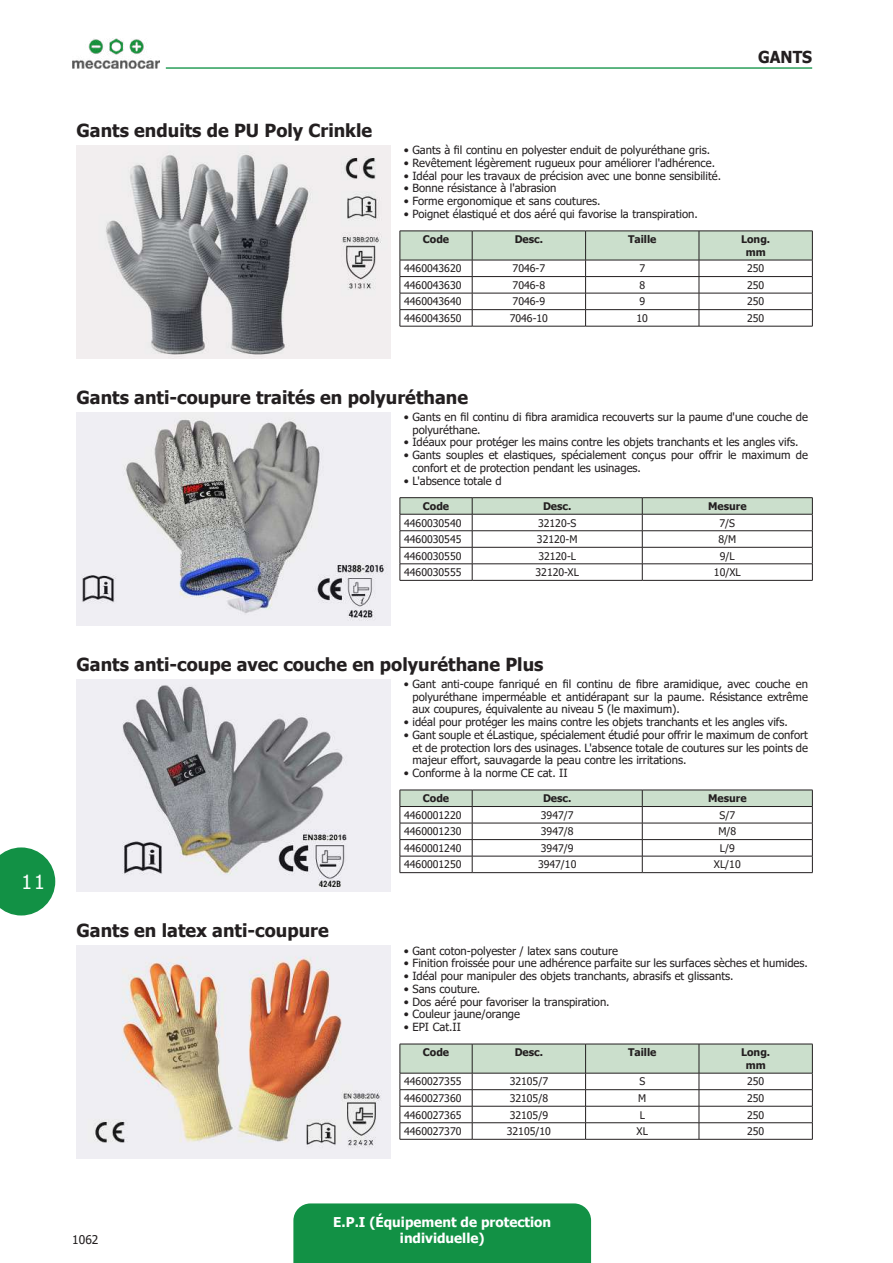
<style>
.page{position:relative;width:893px;height:1263px;background:#fff}
.page>*{position:absolute;margin:0;border:0;box-sizing:border-box;transform-origin:0 0}
.t1{font:19.5px "Tahoma";color:#fff}
.t2{font:700 18px "Tahoma";color:#231f20}
.t3{font:700 16.5px "Tahoma";color:#231f20;scale:.95 1}
.t4{font:700 13.5px/16.2px "Tahoma";color:#fff;text-align:center}
.t5{font:12px "Tahoma";color:#231f20}
.t6{font:11.25px/12.8px "Tahoma";color:#231f20}
.t7{font:10.5px "Tahoma";color:#231f20}
.t8{font:700 10.5px/12.6px "Tahoma";color:#231f20;text-align:center}
</style>
<div class="page">
<div style="left:293px;top:1203px;width:298px;height:60px;background:#129145"></div>
<svg style="left:0;top:847px;width:55px;height:68px;background:#37a262"></svg>
<img style="left:72px;top:38px;width:87px;height:31px">
<hr style="left:166px;top:67px;width:646px;height:2px;background:#2a9e59">
<img style="left:77px;top:146px;width:314px;height:212px">
<svg style="left:400px;top:231px;width:413px;height:95px"></svg>
<hr style="left:400px;top:326px;width:72px;height:1px;background:#231f20">
<hr style="left:472px;top:326px;width:114px;height:1px;background:#231f20">
<hr style="left:586px;top:326px;width:113px;height:1px;background:#231f20">
<hr style="left:699px;top:326px;width:114px;height:1px;background:#231f20">
<img style="left:77px;top:412px;width:314px;height:213px">
<hr style="left:400px;top:497px;width:72px;height:1px;background:#231f20">
<hr style="left:472px;top:497px;width:170px;height:1px;background:#231f20">
<hr style="left:642px;top:497px;width:171px;height:1px;background:#231f20">
<svg style="left:400px;top:498px;width:413px;height:82px"></svg>
<hr style="left:400px;top:580px;width:72px;height:1px;background:#231f20">
<hr style="left:472px;top:580px;width:170px;height:1px;background:#231f20">
<hr style="left:642px;top:580px;width:171px;height:1px;background:#231f20">
<img style="left:77px;top:679px;width:314px;height:213px">
<svg style="left:400px;top:790px;width:413px;height:82px"></svg>
<hr style="left:400px;top:872px;width:72px;height:1px;background:#231f20">
<hr style="left:472px;top:872px;width:170px;height:1px;background:#231f20">
<hr style="left:642px;top:872px;width:171px;height:1px;background:#231f20">
<img style="left:77px;top:946px;width:314px;height:212px">
<svg style="left:400px;top:1044px;width:413px;height:95px"></svg>
<hr style="left:400px;top:1139px;width:72px;height:1px;background:#231f20">
<hr style="left:472px;top:1139px;width:114px;height:1px;background:#231f20">
<hr style="left:586px;top:1139px;width:113px;height:1px;background:#231f20">
<hr style="left:699px;top:1139px;width:114px;height:1px;background:#231f20">
<h2 class="t2" style="left:77px;top:118px;width:297px">Gants enduits de PU Poly Crinkle</h2>
<h3 class="t3" style="left:758px;top:45px;width:56px">Gants</h3>
<p class="t6" style="left:404px;top:144px;width:308px">• Gants à fil continu en polyester enduit de polyuréthane gris.</p>
<p class="t6" style="left:404px;top:157px;width:313px">• Revêtement légèrement rugueux pour améliorer l'adhérence.</p>
<p class="t6" style="left:404px;top:170px;width:319px">• Idéal pour les travaux de précision avec une bonne sensibilité.</p>
<p class="t6" style="left:404px;top:183px;width:154px">• Bonne résistance à l'abrasion</p>
<p class="t6" style="left:404px;top:195px;width:198px">• Forme ergonomique et sans coutures.</p>
<p class="t6" style="left:404px;top:208px;width:295px">• Poignet élastiqué et dos aéré qui favorise la transpiration.</p>
<p class="t8" style="left:423px;top:233px;width:28px">Code</p>
<p class="t8" style="left:515px;top:233px;width:30px">Desc.</p>
<p class="t8" style="left:628px;top:233px;width:30px">Taille</p>
<p class="t8" style="left:741px;top:233px;width:31px">Long. mm</p>
<p class="t7" style="left:404px;top:261px;width:59px">4460043620</p>
<p class="t7" style="left:513px;top:261px;width:34px">7046-7</p>
<p class="t7" style="left:639px;top:261px;width:7px">7</p>
<p class="t7" style="left:747px;top:261px;width:19px">250</p>
<p class="t7" style="left:404px;top:278px;width:59px">4460043630</p>
<p class="t7" style="left:513px;top:278px;width:34px">7046-8</p>
<p class="t7" style="left:639px;top:278px;width:7px">8</p>
<p class="t7" style="left:747px;top:278px;width:19px">250</p>
<p class="t7" style="left:404px;top:294px;width:59px">4460043640</p>
<p class="t7" style="left:513px;top:294px;width:34px">7046-9</p>
<p class="t7" style="left:639px;top:294px;width:7px">9</p>
<p class="t7" style="left:747px;top:294px;width:19px">250</p>
<p class="t7" style="left:404px;top:311px;width:59px">4460043650</p>
<p class="t7" style="left:510px;top:311px;width:40px">7046-10</p>
<p class="t7" style="left:637px;top:311px;width:13px">10</p>
<p class="t7" style="left:747px;top:311px;width:19px">250</p>
<h2 class="t2" style="left:77px;top:385px;width:393px">Gants anti-coupure traités en polyuréthane</h2>
<p class="t6" style="left:412px;top:411px;width:397px;text-indent:-9px">• Gants en fil continu di fibra aramidica recouverts sur la paume d'une couche de polyuréthane.</p>
<p class="t6" style="left:404px;top:437px;width:396px">• Idéaux pour protéger les mains contre les objets tranchants et les angles vifs.</p>
<p class="t6" style="left:412px;top:449px;width:397px;text-indent:-9px">• Gants souples et elastiques, spécialement conçus pour offrir le maximum de confort et de protection pendant les usinages.</p>
<p class="t6" style="left:404px;top:475px;width:99px">• L'absence totale d</p>
<p class="t8" style="left:423px;top:500px;width:28px">Code</p>
<p class="t8" style="left:543px;top:500px;width:30px">Desc.</p>
<p class="t8" style="left:708px;top:500px;width:40px">Mesure</p>
<p class="t7" style="left:404px;top:516px;width:59px">4460030540</p>
<p class="t7" style="left:538px;top:516px;width:40px">32120-S</p>
<p class="t7" style="left:719px;top:516px;width:17px">7/S</p>
<p class="t7" style="left:404px;top:532px;width:59px">4460030545</p>
<p class="t7" style="left:537px;top:532px;width:42px">32120-M</p>
<p class="t7" style="left:718px;top:532px;width:19px">8/M</p>
<p class="t7" style="left:404px;top:549px;width:59px">4460030550</p>
<p class="t7" style="left:538px;top:549px;width:39px">32120-L</p>
<p class="t7" style="left:720px;top:549px;width:16px">9/L</p>
<p class="t7" style="left:404px;top:565px;width:59px">4460030555</p>
<p class="t7" style="left:535px;top:565px;width:45px">32120-XL</p>
<p class="t7" style="left:714px;top:565px;width:28px">10/XL</p>
<h1 class="t1" style="left:21px;top:869px;width:25px">11</h1>
<h2 class="t2" style="left:77px;top:651px;width:468px">Gants anti-coupe avec couche en polyuréthane Plus</h2>
<p class="t6" style="left:412px;top:678px;width:397px;text-align:justify;text-indent:-9px">• Gant anti-coupe fanriqué en fil continu de fibre aramidique, avec couche en polyuréthane imperméable et antidérapant sur la paume. Résistance extrême aux coupures, équivalente au niveau 5 (le maximum).</p>
<p class="t6" style="left:404px;top:716px;width:385px">• idéal pour protéger les mains contre les objets tranchants et les angles vifs.</p>
<p class="t6" style="left:412px;top:729px;width:397px;text-align:justify;text-indent:-9px">• Gant souple et éLastique, spécialement étudié pour offrir le maximum de confort et de protection lors des usinages. L'absence totale de coutures sur les points de majeur effort, sauvagarde la peau contre les irritations.</p>
<p class="t6" style="left:404px;top:767px;width:165px">• Conforme à la norme CE cat. II</p>
<p class="t8" style="left:423px;top:792px;width:28px">Code</p>
<p class="t8" style="left:543px;top:792px;width:30px">Desc.</p>
<p class="t8" style="left:708px;top:792px;width:40px">Mesure</p>
<p class="t7" style="left:404px;top:808px;width:59px">4460001220</p>
<p class="t7" style="left:541px;top:808px;width:34px">3947/7</p>
<p class="t7" style="left:719px;top:808px;width:17px">S/7</p>
<p class="t7" style="left:404px;top:824px;width:59px">4460001230</p>
<p class="t7" style="left:541px;top:824px;width:34px">3947/8</p>
<p class="t7" style="left:718px;top:824px;width:19px">M/8</p>
<p class="t7" style="left:404px;top:841px;width:59px">4460001240</p>
<p class="t7" style="left:541px;top:841px;width:34px">3947/9</p>
<p class="t7" style="left:720px;top:841px;width:16px">L/9</p>
<p class="t7" style="left:404px;top:857px;width:59px">4460001250</p>
<p class="t7" style="left:538px;top:857px;width:40px">3947/10</p>
<p class="t7" style="left:714px;top:857px;width:28px">XL/10</p>
<h2 class="t2" style="left:77px;top:918px;width:254px">Gants en latex anti-coupure</h2>
<p class="t6" style="left:404px;top:945px;width:215px">• Gant coton-polyester / latex sans couture</p>
<p class="t6" style="left:404px;top:957px;width:405px">• Finition froissée pour une adhérence parfaite sur les surfaces sèches et humides.</p>
<p class="t6" style="left:404px;top:970px;width:331px">• Idéal pour manipuler des objets tranchants, abrasifs et glissants.</p>
<p class="t6" style="left:404px;top:983px;width:78px">• Sans couture.</p>
<p class="t6" style="left:404px;top:996px;width:207px">• Dos aéré pour favoriser la transpiration.</p>
<p class="t6" style="left:404px;top:1008px;width:118px">• Couleur jaune/orange</p>
<p class="t6" style="left:404px;top:1021px;width:58px">• EPI Cat.II</p>
<p class="t8" style="left:423px;top:1046px;width:28px">Code</p>
<p class="t8" style="left:515px;top:1046px;width:30px">Desc.</p>
<p class="t8" style="left:628px;top:1046px;width:30px">Taille</p>
<p class="t8" style="left:741px;top:1046px;width:31px">Long. mm</p>
<p class="t7" style="left:404px;top:1074px;width:59px">4460027355</p>
<p class="t7" style="left:510px;top:1074px;width:40px">32105/7</p>
<p class="t7" style="left:639px;top:1074px;width:7px">S</p>
<p class="t7" style="left:747px;top:1074px;width:19px">250</p>
<p class="t7" style="left:404px;top:1091px;width:59px">4460027360</p>
<p class="t7" style="left:510px;top:1091px;width:40px">32105/8</p>
<p class="t7" style="left:638px;top:1091px;width:10px">M</p>
<p class="t7" style="left:747px;top:1091px;width:19px">250</p>
<p class="t7" style="left:404px;top:1108px;width:59px">4460027365</p>
<p class="t7" style="left:510px;top:1108px;width:40px">32105/9</p>
<p class="t7" style="left:640px;top:1108px;width:7px">L</p>
<p class="t7" style="left:747px;top:1108px;width:19px">250</p>
<p class="t7" style="left:404px;top:1124px;width:59px">4460027370</p>
<p class="t7" style="left:507px;top:1124px;width:46px">32105/10</p>
<p class="t7" style="left:637px;top:1124px;width:13px">XL</p>
<p class="t7" style="left:747px;top:1124px;width:19px">250</p>
<p class="t5" style="left:72px;top:1231px;width:28px">1062</p>
<p class="t4" style="left:333px;top:1214px;width:219px">E.P.I (Équipement de protection individuelle)</p>
</div>
